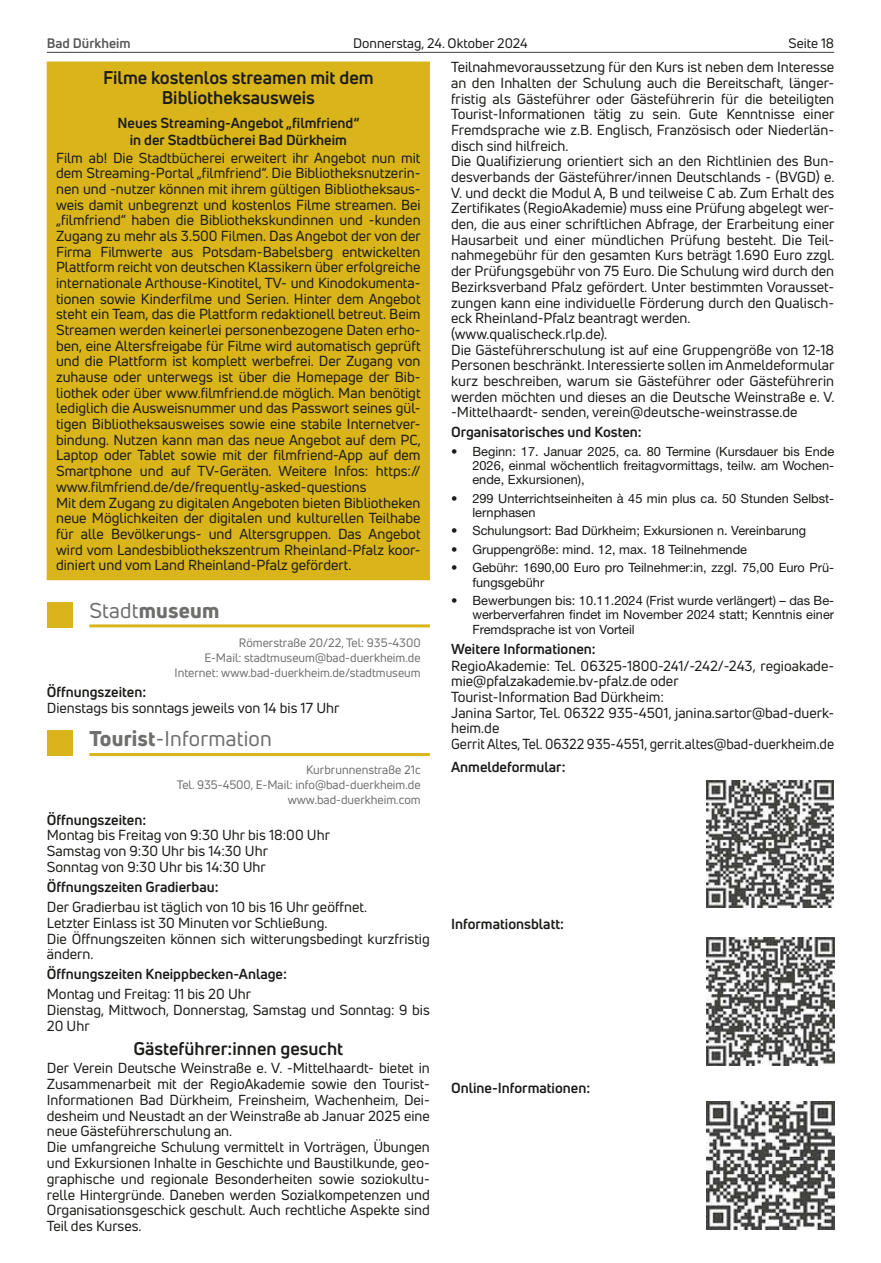
<style>
.page{position:relative;width:881px;height:1263px;background:#fff}
.page>*{position:absolute;margin:0;border:0;box-sizing:border-box;transform-origin:0 0}
.t1{font:21px "Uni Neue";letter-spacing:.01em;color:#6f6f6e}
.t2{font:800 21px "Uni Neue";letter-spacing:.01em;color:#6f6f6e}
.t3{font:700 18px/19.8px "Uni Neue";color:#1a1a18;text-align:center}
.t4{font:14.25px/15.8px "Uni Neue";color:#1a1a18}
.t5{font:700 14.25px/17.1px "Uni Neue";color:#1a1a18;text-align:center}
.t6{font:13.5px "Uni Neue";color:#1a1a18}
.t7{font:700 13.5px "Uni Neue";color:#565655}
.t8{font:12.75px/14.2px "Helvetica Neue LT";color:#1a1a18;text-align:justify}
.t9{font:12px/15px "Uni Neue";color:#6f6f6e;text-align:right}
.s1{font-weight:400}
.s2{font-weight:800}
</style>
<div class="page">
<hr style="left:47px;top:52px;width:786px;height:1px;background:#565655">
<img style="left:706px;top:781px;width:127px;height:126px">
<img style="left:706px;top:938px;width:127px;height:127px">
<img style="left:706px;top:1102px;width:127px;height:127px">
<div style="left:47px;top:62px;width:382px;height:518px;background:#d9b41b"></div>
<div style="left:47px;top:602px;width:25px;height:25px;background:#d9b41b"></div>
<hr style="left:89px;top:624px;width:340px;height:3px;background:#d9b41b">
<div style="left:47px;top:730px;width:25px;height:26px;background:#d9b41b"></div>
<hr style="left:89px;top:753px;width:340px;height:3px;background:#d9b41b">
<p class="t7" style="left:47px;top:34px;width:85px">Bad Dürkheim</p>
<p class="t6" style="left:353px;top:34px;width:176px">Donnerstag, 24. Oktober 2024</p>
<p class="t6" style="left:788px;top:34px;width:47px">Seite 18</p>
<p class="t4" style="left:451px;top:59px;width:385px">Teilnahmevoraussetzung für den Kurs ist neben dem Interesse an den Inhalten der Schulung auch die Bereitschaft, länger&shy;fristig als Gästeführer oder Gästeführerin für die beteiligten Tourist-Informationen tätig zu sein. Gute Kenntnisse einer Fremdsprache wie z.B. Englisch, Französisch oder Niederlän&shy;disch sind hilfreich.<br>Die Qualifizierung orientiert sich an den Richtlinien des Bun&shy;desverbands der Gästeführer/innen Deutschlands - (BVGD) e.<br>V. und deckt die Modul A, B und teilweise C ab. Zum Erhalt des Zertifikates (RegioAkademie) muss eine Prüfung abgelegt wer&shy;den, die aus einer schriftlichen Abfrage, der Erarbeitung einer Hausarbeit und einer mündlichen Prüfung besteht. Die Teil&shy;nahmegebühr für den gesamten Kurs beträgt 1.690 Euro zzgl. der Prüfungsgebühr von 75 Euro. Die Schulung wird durch den Bezirksverband Pfalz gefördert. Unter bestimmten Vorausset&shy;zungen kann eine individuelle Förderung durch den Qualisch&shy;eck Rheinland-Pfalz beantragt werden. (www.qualischeck.rlp.de).<br>Die Gästeführerschulung ist auf eine Gruppengröße von 12-18<br>Personen beschränkt. Interessierte sollen im Anmeldeformular kurz beschreiben, warum sie Gästeführer oder Gästeführerin werden möchten und dieses an die Deutsche Weinstraße e. V. -Mittelhaardt- senden, verein@deutsche-weinstrasse.de</p>
<p class="t5" style="left:451px;top:423px;width:192px">Organisatorisches und Kosten:</p>
<p class="t8" style="left:472px;top:444px;width:363px;text-indent:-21px">• Beginn: 17. Januar 2025, ca. 80 Termine (Kursdauer bis Ende 2026, einmal wöchentlich freitagvormittags, teilw. am Wochen&shy;ende, Exkursionen),</p>
<p class="t8" style="left:472px;top:491px;width:363px;text-indent:-21px">• 299 Unterrichtseinheiten à 45 min plus ca. 50 Stunden Selbst&shy;lernphasen</p>
<p class="t8" style="left:451px;top:524px;width:356px">• Schulungsort: Bad Dürkheim; Exkursionen n. Vereinbarung</p>
<p class="t8" style="left:451px;top:542px;width:297px">• Gruppengröße: mind. 12, max. 18 Teilnehmende</p>
<p class="t8" style="left:472px;top:561px;width:363px;text-indent:-21px">• Gebühr: 1690,00 Euro pro Teilnehmer:in, zzgl. 75,00 Euro Prü&shy;fungsgebühr</p>
<p class="t8" style="left:472px;top:593px;width:363px;text-indent:-21px">• Bewerbungen bis: 10.11.2024 (Frist wurde verlängert) – das Be&shy;werberverfahren findet im November 2024 statt; Kenntnis einer Fremdsprache ist von Vorteil</p>
<p class="t5" style="left:451px;top:640px;width:146px">Weitere Informationen:</p>
<p class="t4" style="left:451px;top:657px;width:384px">RegioAkademie: Tel. 06325-1800-241/-242/-243, regioakade&shy;mie@pfalzakademie.bv-pfalz.de oder<br>Tourist-Information Bad Dürkheim:<br>Janina Sartor, Tel. 06322 935-4501, janina.sartor@bad-duerk&shy;heim.de<br>Gerrit Altes, Tel. 06322 935-4551, gerrit.altes@bad-duerkheim.de</p>
<p class="t5" style="left:451px;top:758px;width:116px">Anmeldeformular:</p>
<p class="t3" style="left:103px;top:68px;width:272px">Filme kostenlos streamen mit dem<br>Bibliotheksausweis</p>
<p class="t5" style="left:117px;top:114px;width:243px">Neues Streaming-Angebot „filmfriend“ in der Stadtbücherei Bad Dürkheim</p>
<p class="t4" style="left:56px;top:149px;width:366px">Film ab! Die Stadtbücherei erweitert ihr Angebot nun mit dem Streaming-Portal „filmfriend“. Die Bibliotheksnutzerin&shy;nen und -nutzer können mit ihrem gültigen Bibliotheksaus&shy;weis damit unbegrenzt und kostenlos Filme streamen. Bei „filmfriend“ haben die Bibliothekskundinnen und -kunden Zugang zu mehr als 3.500 Filmen. Das Angebot der von der Firma Filmwerte aus Potsdam-Babelsberg entwickelten Plattform reicht von deutschen Klassikern über erfolgreiche internationale Arthouse-Kinotitel, TV- und Kinodokumenta&shy;tionen sowie Kinderfilme und Serien. Hinter dem Angebot steht ein Team, das die Plattform redaktionell betreut. Beim Streamen werden keinerlei personenbezogene Daten erho&shy;ben, eine Altersfreigabe für Filme wird automatisch geprüft und die Plattform ist komplett werbefrei. Der Zugang von zuhause oder unterwegs ist über die Homepage der Bib&shy;liothek oder über www.filmfriend.de möglich. Man benötigt lediglich die Ausweisnummer und das Passwort seines gül&shy;tigen Bibliotheksausweises sowie eine stabile Internetver&shy;bindung. Nutzen kann man das neue Angebot auf dem PC, Laptop oder Tablet sowie mit der filmfriend-App auf dem Smartphone und auf TV-Geräten. Weitere Infos: https:// www.filmfriend.de/de/frequently-asked-questions<br>Mit dem Zugang zu digitalen Angeboten bieten Bibliotheken neue Möglichkeiten der digitalen und kulturellen Teilhabe für alle Bevölkerungs- und Altersgruppen. Das Angebot wird vom Landesbibliothekszentrum Rheinland-Pfalz koor&shy;diniert und vom Land Rheinland-Pfalz gefördert.</p>
<h1 class="t2" style="left:89px;top:596px;width:131px"><span class="s1">Stadt</span>museum</h1>
<p class="t9" style="left:174px;top:635px;width:247px">Römerstraße 20/22, Tel: 935-4300<br>E-Mail: stadtmuseum@bad-duerkheim.de<br>Internet: www.bad-duerkheim.de/stadtmuseum</p>
<p class="t5" style="left:47px;top:683px;width:101px">Öffnungszeiten:</p>
<p class="t4" style="left:47px;top:700px;width:294px">Dienstags bis sonntags jeweils von 14 bis 17 Uhr</p>
<h1 class="t1" style="left:89px;top:726px;width:184px"><span class="s2">Tourist</span>-Information</h1>
<p class="t9" style="left:177px;top:762px;width:245px">Kurbrunnenstraße 21c<br>Tel. 935-4500, E-Mail: info@bad-duerkheim.de www.bad-duerkheim.com</p>
<p class="t5" style="left:47px;top:811px;width:101px">Öffnungszeiten:</p>
<p class="t4" style="left:47px;top:827px;width:285px">Montag bis Freitag von 9:30 Uhr bis 18:00 Uhr<br>Samstag von 9:30 Uhr bis 14:30 Uhr<br>Sonntag von 9:30 Uhr bis 14:30 Uhr</p>
<p class="t5" style="left:47px;top:878px;width:173px">Öffnungszeiten Gradierbau:</p>
<p class="t4" style="left:47px;top:899px;width:384px">Der Gradierbau ist täglich von 10 bis 16 Uhr geöffnet.<br>Letzter Einlass ist 30 Minuten vor Schließung.<br>Die Öffnungszeiten können sich witterungsbedingt kurzfristig ändern.</p>
<p class="t5" style="left:47px;top:965px;width:241px">Öffnungszeiten Kneippbecken-Anlage:</p>
<p class="t4" style="left:47px;top:986px;width:384px">Montag und Freitag: 11 bis 20 Uhr<br>Dienstag, Mittwoch, Donnerstag, Samstag und Sonntag: 9 bis<br>20 Uhr</p>
<p class="t3" style="left:133px;top:1039px;width:211px">Gästeführer:innen gesucht</p>
<p class="t4" style="left:47px;top:1060px;width:384px">Der Verein Deutsche Weinstraße e. V. -Mittelhaardt- bietet in Zusammenarbeit mit der RegioAkademie sowie den Tourist-Informationen Bad Dürkheim, Freinsheim, Wachenheim, Dei&shy;desheim und Neustadt an der Weinstraße ab Januar 2025 eine neue Gästeführerschulung an.<br>Die umfangreiche Schulung vermittelt in Vorträgen, Übungen und Exkursionen Inhalte in Geschichte und Baustilkunde, geo&shy;graphische und regionale Besonderheiten sowie soziokultu&shy;relle Hintergründe. Daneben werden Sozialkompetenzen und Organisationsgeschick geschult. Auch rechtliche Aspekte sind Teil des Kurses.</p>
<p class="t5" style="left:451px;top:915px;width:114px">Informationsblatt:</p>
<p class="t5" style="left:451px;top:1079px;width:140px">Online-Informationen:</p>
</div>
